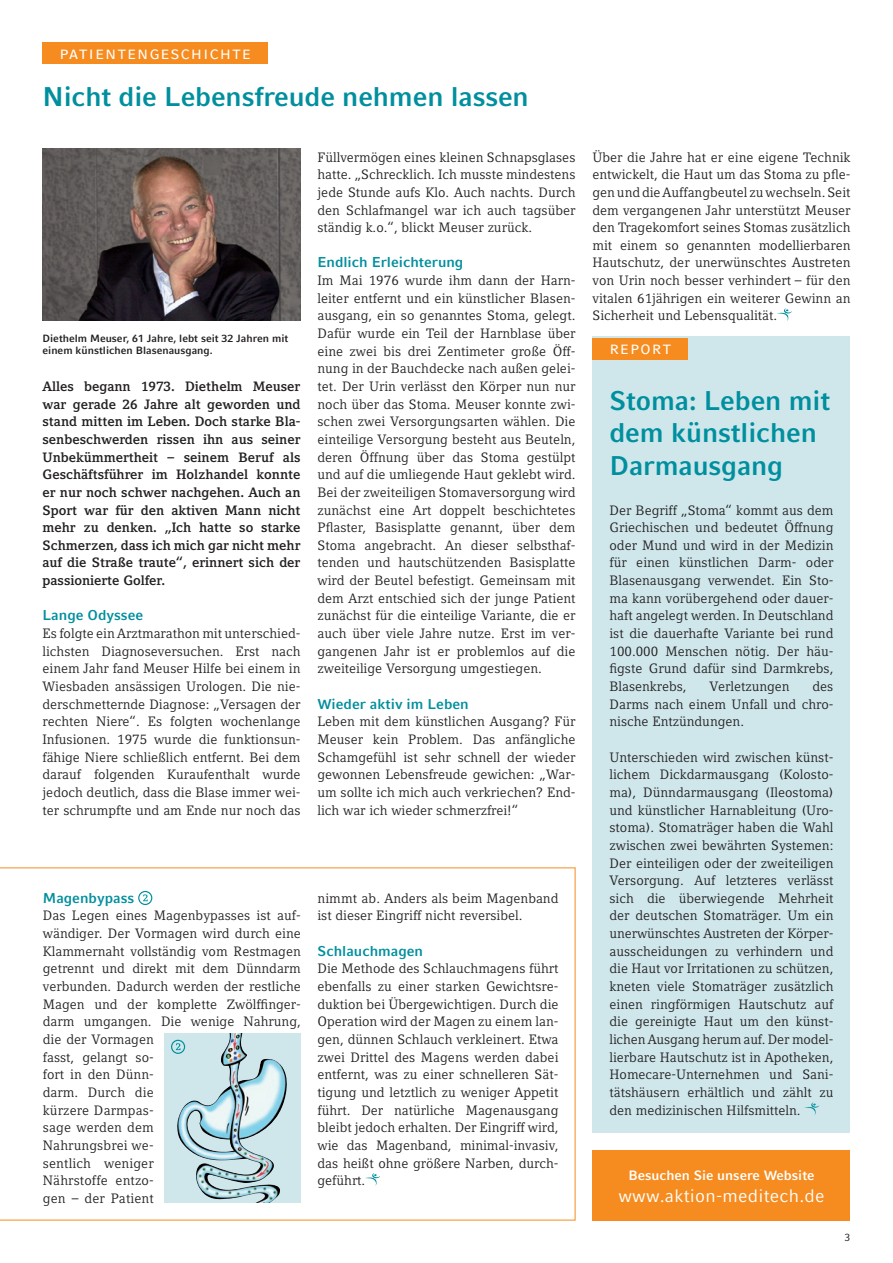
<style>
.page{position:relative;width:893px;height:1263px;background:#fff}
.page>*{position:absolute;margin:0;border:0;box-sizing:border-box;transform-origin:0 0}
.t1{font:700 27px/32.4px "Compatil Fact LT";letter-spacing:-.005em;color:#008f9e}
.t2{font:18px "Compatil Fact LT Regular SC";letter-spacing:.05em;color:#fff}
.t3{font:18px "Compatil Fact LT";letter-spacing:.015em;color:#fff}
.t4{font:700 14.25px "Compatil Fact LT";color:#008f9e}
.t5{font:13.5px/17.7px "Compatil Letter LT";color:#231f20;text-align:justify}
.t6{font:700 13.5px/17.7px "Compatil Letter LT";color:#231f20;text-align:justify}
.t7{font:700 13.5px "Compatil Fact LT";color:#fff}
.t8{font:700 10.5px/12.6px "Compatil Fact LT";color:#231f20}
.t9{font:10.5px "Compatil Fact LT";color:#231f20}
</style>
<div class="page">
<svg style="left:0;top:867px;width:575px;height:353px"></svg>
<div style="left:592px;top:1150px;width:258px;height:70px;background:#f68c1f"></div>
<div style="left:43px;top:43px;width:225px;height:21px;background:#f68c1f"></div>
<svg style="left:777px;top:308px;width:15px;height:13px"></svg>
<img style="left:43px;top:149px;width:257px;height:171px">
<div style="left:592px;top:336px;width:258px;height:796px;background:#cfe7eb"></div>
<div style="left:592px;top:338px;width:96px;height:21px;background:#f68c1f"></div>
<svg style="left:804px;top:1102px;width:15px;height:13px"></svg>
<div style="left:138px;top:891px;width:14px;height:14px;border:1px solid #008f9e;border-radius:50%"></div>
<svg style="left:143px;top:894px;width:5px;height:7px"></svg>
<svg style="left:365px;top:1173px;width:15px;height:13px"></svg>
<div style="left:164px;top:1033px;width:136px;height:170px;background:#cfe7eb"></div>
<img style="left:176px;top:1033px;width:111px;height:170px">
<div style="left:171px;top:1040px;width:14px;height:14px;border:1px solid #008f9e;border-radius:50%"></div>
<svg style="left:176px;top:1043px;width:4px;height:7px"></svg>
<h2 class="t2" style="left:60px;top:42px;width:193px">patientengeschichte</h2>
<h1 class="t1" style="left:43px;top:80px;width:488px">Nicht die Lebensfreude nehmen lassen</h1>
<p class="t8" style="left:43px;top:332px;width:247px">Diethelm Meuser, 61 Jahre, lebt seit 32 Jahren mit einem künstlichen Blasen-ausgang.</p>
<p class="t6" style="left:43px;top:377px;width:259px">Alles begann 1973. Diethelm Meuser war gerade 26 Jahre alt geworden und stand mitten im Leben. Doch starke Bla&shy;senbeschwerden rissen ihn aus seiner Unbekümmertheit – seinem Beruf als Geschäftsführer im Holzhandel konnte er nur noch schwer nachgehen. Auch an Sport war für den aktiven Mann nicht mehr zu denken. „Ich hatte so starke Schmerzen, dass ich mich gar nicht mehr auf die Straße traute“, erinnert sich der passionierte Golfer.</p>
<p class="t4" style="left:43px;top:607px;width:102px">Lange Odyssee</p>
<p class="t5" style="left:43px;top:624px;width:259px">Es folgte ein Arztmarathon mit unterschied&shy;lichsten Diagnoseversuchen. Erst nach einem Jahr fand Meuser Hilfe bei einem in Wiesbaden ansässigen Urologen. Die nie&shy;derschmetternde Diagnose: „Versagen der rechten Niere“. Es folgten wochenlange Infusionen. 1975 wurde die funktionsun&shy;fähige Niere schließlich entfernt. Bei dem darauf folgenden Kuraufenthalt wurde jedoch deutlich, dass die Blase immer wei&shy;ter schrumpfte und am Ende nur noch das</p>
<p class="t5" style="left:317px;top:148px;width:259px">Füllvermögen eines kleinen Schnapsglases hatte. „Schrecklich. Ich musste mindestens jede Stunde aufs Klo. Auch nachts. Durch den Schlafmangel war ich auch tagsüber ständig k.o.“, blickt Meuser zurück.</p>
<p class="t4" style="left:317px;top:254px;width:147px">Endlich Erleichterung</p>
<p class="t5" style="left:317px;top:271px;width:259px">Im Mai 1976 wurde ihm dann der Harn&shy;leiter entfernt und ein künstlicher Blasen&shy;ausgang, ein so genanntes Stoma, gelegt.<br>Dafür wurde ein Teil der Harnblase über eine zwei bis drei Zentimeter große Öff&shy;nung in der Bauchdecke nach außen gelei&shy;tet. Der Urin verlässt den Körper nun nur noch über das Stoma. Meuser konnte zwi&shy;schen zwei Versorgungsarten wählen. Die einteilige Versorgung besteht aus Beuteln, deren Öffnung über das Stoma gestülpt und auf die umliegende Haut geklebt wird.<br>Bei der zweiteiligen Stomaversorgung wird zunächst eine Art doppelt beschichtetes Pflaster, Basisplatte genannt, über dem Stoma angebracht. An dieser selbsthaf&shy;tenden und hautschützenden Basisplatte wird der Beutel befestigt. Gemeinsam mit dem Arzt entschied sich der junge Patient zunächst für die einteilige Variante, die er auch über viele Jahre nutze. Erst im ver&shy;gangenen Jahr ist er problemlos auf die zweiteilige Versorgung umgestiegen.</p>
<p class="t4" style="left:317px;top:695px;width:153px">Wieder aktiv im Leben</p>
<p class="t5" style="left:317px;top:713px;width:259px">Leben mit dem künstlichen Ausgang? Für Meuser kein Problem. Das anfängliche Schamgefühl ist sehr schnell der wieder gewonnen Lebensfreude gewichen: „War&shy;um sollte ich mich auch verkriechen? End&shy;lich war ich wieder schmerzfrei!“</p>
<p class="t4" style="left:43px;top:889px;width:93px">Magenbypass</p>
<p class="t5" style="left:43px;top:907px;width:259px;text-align:left">Das Legen eines Magenbypasses ist auf&shy;wändiger. Der Vormagen wird durch eine<br>Klammernaht vollständig vom Restmagen getrennt und direkt mit dem Dünndarm verbunden. Dadurch werden der restliche<br>Magen und der komplette Zwölffinger&shy;darm umgangen. Die wenige Nahrung, die der Vormagen<br>fasst, gelangt so--<br>fort in den Dünn-<br>darm. Durch die<br>kürzere Darm-pas-<br>sa-ge werden dem<br>Nahrungsbrei we--<br>sentlich weniger<br>Nährstoffe entzo-<br>gen – der Patient</p>
<p class="t5" style="left:317px;top:889px;width:242px">nimmt ab. Anders als beim Magenband ist dieser Eingriff nicht reversibel.</p>
<p class="t4" style="left:317px;top:942px;width:107px">Schlauchmagen</p>
<p class="t5" style="left:317px;top:960px;width:242px">Die Methode des Schlauchmagens führt ebenfalls zu einer starken Gewichtsre&shy;duktion bei Übergewichtigen. Durch die Operation wird der Magen zu einem lan&shy;gen, dünnen Schlauch verkleinert. Etwa zwei Drittel des Magens werden dabei entfernt, was zu einer schnelleren Sät&shy;tigung und letztlich zu weniger Appetit führt. Der natürliche Magenausgang bleibt jedoch erhalten. Der Eingriff wird, wie das Magenband, minimal-invasiv, das heißt ohne größere Narben, durch&shy;geführt.</p>
<p class="t5" style="left:592px;top:148px;width:259px">Über die Jahre hat er eine eigene Technik entwickelt, die Haut um das Stoma zu pfle&shy;gen und die Auffangbeutel zu wechseln. Seit dem vergangenen Jahr unterstützt Meuser den Tragekomfort seines Stomas zusätzlich mit einem so genannten modellierbaren Hautschutz, der unerwünschtes Austreten von Urin noch besser verhindert – für den vitalen 61jährigen ein weiterer Gewinn an Sicherheit und Lebensqualität.</p>
<h2 class="t2" style="left:609px;top:337px;width:63px">report</h2>
<h1 class="t1" style="left:609px;top:384px;width:222px">Stoma: Leben mit dem künstlichen<br>Darmausgang</h1>
<p class="t5" style="left:609px;top:501px;width:225px">Der Begriff „Stoma“ kommt aus dem Griechischen und bedeutet Öffnung oder Mund und wird in der Medizin für einen künstlichen Darm- oder Blasenausgang verwendet. Ein Sto&shy;ma kann vorübergehend oder dauer&shy;haft angelegt werden. In Deutschland ist die dauerhafte Variante bei rund 100.000 Menschen nötig. Der häu&shy;figste Grund dafür sind Darmkrebs, Blasenkrebs,</p>
<p class="t5" style="left:609px;top:677px;width:225px;text-indent:203px">des Darms nach einem Unfall und chro&shy;nische Entzündungen.</p>
<p class="t5" style="left:609px;top:748px;width:225px;text-align:left">Unterschieden wird zwischen künst&shy;lichem Dickdarmausgang (Kolosto&shy;ma), Dünndarmausgang (Ileostoma) und künstlicher Harnableitung (Uro&shy;stoma). Stomaträger haben die Wahl zwischen zwei bewährten Systemen:<br>Der einteiligen oder der zweiteiligen Versorgung. Auf letzteres verlässt sich die überwiegende Mehrheit der deutschen Stomaträger. Um ein unerwünschtes Austreten der Körper&shy;ausscheidungen zu verhindern und die Haut vor Irritationen zu schützen, kneten viele Stomaträger zusätzlich einen ringförmigen Hautschutz auf die gereinigte Haut um den künst&shy;lichen Ausgang herum auf. Der model&shy;lierbare Hautschutz ist in Apotheken, Homecare-Unternehmen und Sani-- tätshäusern erhältlich und zählt zu den medizinischen Hilfsmitteln.</p>
<p class="t5" style="left:710px;top:677px;width:82px">Verletzungen</p>
<p class="t7" style="left:628px;top:1168px;width:188px">Besuchen Sie unsere Website</p>
<h2 class="t3" style="left:618px;top:1185px;width:208px">www.aktion-meditech.de</h2>
<p class="t9" style="left:845px;top:1231px;width:7px">3</p>
</div>
